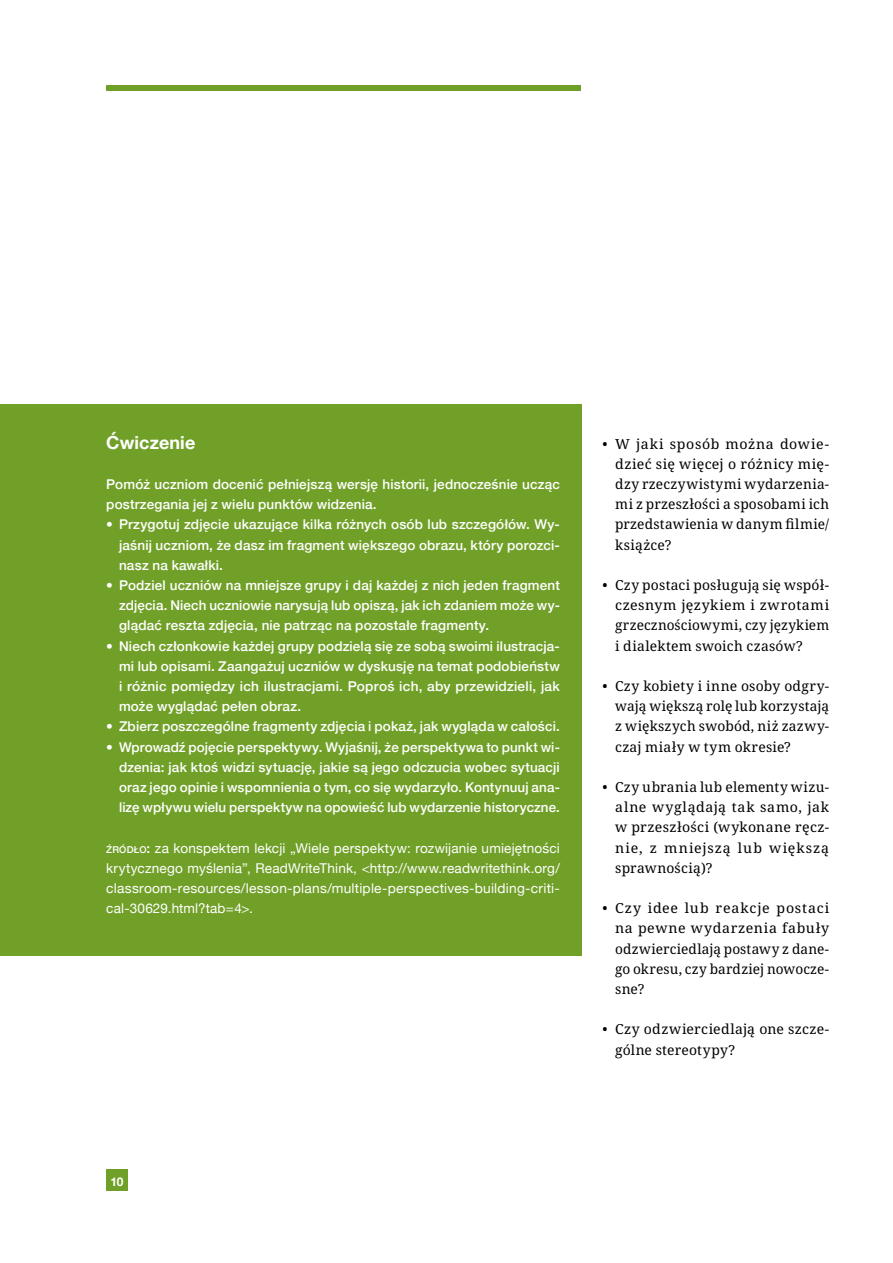
<style>
.page{position:relative;width:893px;height:1263px;background:#fff}
.page>*{position:absolute;margin:0;border:0;box-sizing:border-box;transform-origin:0 0}
.t1{font:700 18px "Helvetica Neue";letter-spacing:.005em;color:#fff}
.t2{font:13.8px/20.2px "Noto Serif";letter-spacing:.02em;color:#000;text-align:justify}
.t3{font:500 13.5px/20.2px "Helvetica Neue";letter-spacing:.01em;color:#fff;text-align:justify}
.t4{font:13.5px/20.2px "Helvetica Neue";letter-spacing:.015em;color:#fff;text-align:justify}
.t5{font:700 12px "Helvetica Neue";color:#fff}
.s1{font-weight:500;font-size:9.45px}
.s2{font-weight:500}
</style>
<div class="page">
<div style="left:106px;top:1169px;width:22px;height:22px;background:#71a029"></div>
<div style="left:106px;top:85px;width:475px;height:5px;background:#71a029"></div>
<div style="left:0;top:404px;width:581px;height:552px;background:#71a029"></div>
<h1 class="t1" style="left:106px;top:428px;width:91px">Ćwiczenie</h1>
<p class="t3" style="left:106px;top:473px;width:455px">Pomóż uczniom docenić pełniejszą wersję historii, jednocześnie ucząc postrzegania jej z wielu punktów widzenia.</p>
<p class="t3" style="left:119px;top:513px;width:442px;text-indent:-13px">• Przygotuj zdjęcie ukazujące kilka różnych osób lub szczegółów. Wy&shy;jaśnij uczniom, że dasz im fragment większego obrazu, który porozci&shy;nasz na kawałki.</p>
<p class="t3" style="left:119px;top:574px;width:442px;text-indent:-13px">• Podziel uczniów na mniejsze grupy i daj każdej z nich jeden fragment zdjęcia. Niech uczniowie narysują lub opiszą, jak ich zdaniem może wy&shy;glądać reszta zdjęcia, nie patrząc na pozostałe fragmenty.</p>
<p class="t3" style="left:119px;top:635px;width:442px;text-indent:-13px">• Niech członkowie każdej grupy podzielą się ze sobą swoimi ilustracja&shy;mi lub opisami. Zaangażuj uczniów w dyskusję na temat podobieństw i różnic pomiędzy ich ilustracjami. Poproś ich, aby przewidzieli, jak może wyglądać pełen obraz.</p>
<p class="t3" style="left:106px;top:715px;width:455px">• Zbierz poszczególne fragmenty zdjęcia i pokaż, jak wygląda w całości.</p>
<p class="t3" style="left:119px;top:736px;width:442px;text-indent:-13px">• Wprowadź pojęcie perspektywy. Wyjaśnij, że perspektywa to punkt wi&shy;dzenia: jak ktoś widzi sytuację, jakie są jego odczucia wobec sytuacji oraz jego opinie i wspomnienia o tym, co się wydarzyło. Kontynuuj ana&shy;lizę wpływu wielu perspektyw na opowieść lub wydarzenie historyczne.</p>
<p class="t4" style="left:106px;top:838px;width:455px"><span class="s1">źródło</span><span class="s2">:</span> za konspektem lekcji „Wiele perspektyw: rozwijanie umiejętności krytycznego myślenia”, ReadWriteThink, &lt;http://www.readwritethink.org/ classroom-resources/lesson-plans/multiple-perspectives-building-criti&shy;cal-30629.html?tab=4&gt;.</p>
<p class="t2" style="left:615px;top:434px;width:216px;text-indent:-13px">• W jaki sposób można dowie&shy;dzieć się więcej o różnicy mię&shy;dzy rzeczywistymi wydarzenia&shy;mi z przeszłości a sposobami ich przedstawienia w danym filmie/ książce?</p>
<p class="t2" style="left:615px;top:575px;width:216px;text-indent:-13px">• Czy postaci posługują się współ&shy;czesnym językiem i zwrotami grzecznościowymi, czy językiem i dialektem swoich czasów?</p>
<p class="t2" style="left:615px;top:676px;width:216px;text-indent:-13px">• Czy kobiety i inne osoby odgry&shy;wają większą rolę lub korzystają z większych swobód, niż zazwy&shy;czaj miały w tym okresie?</p>
<p class="t2" style="left:615px;top:777px;width:216px;text-indent:-13px">• Czy ubrania lub elementy wizu&shy;alne wyglądają tak samo, jak w przeszłości (wykonane ręcz&shy;nie, z mniejszą lub większą sprawnością)?</p>
<p class="t2" style="left:615px;top:898px;width:216px;text-indent:-13px">• Czy idee lub reakcje postaci na pewne wydarzenia fabuły odzwierciedlają postawy z dane&shy;go okresu, czy bardziej nowocze&shy;sne?</p>
<p class="t2" style="left:615px;top:1020px;width:216px;text-indent:-13px">• Czy odzwierciedlają one szcze&shy;gólne stereotypy?</p>
<p class="t5" style="left:110px;top:1172px;width:14px">10</p>
</div>
